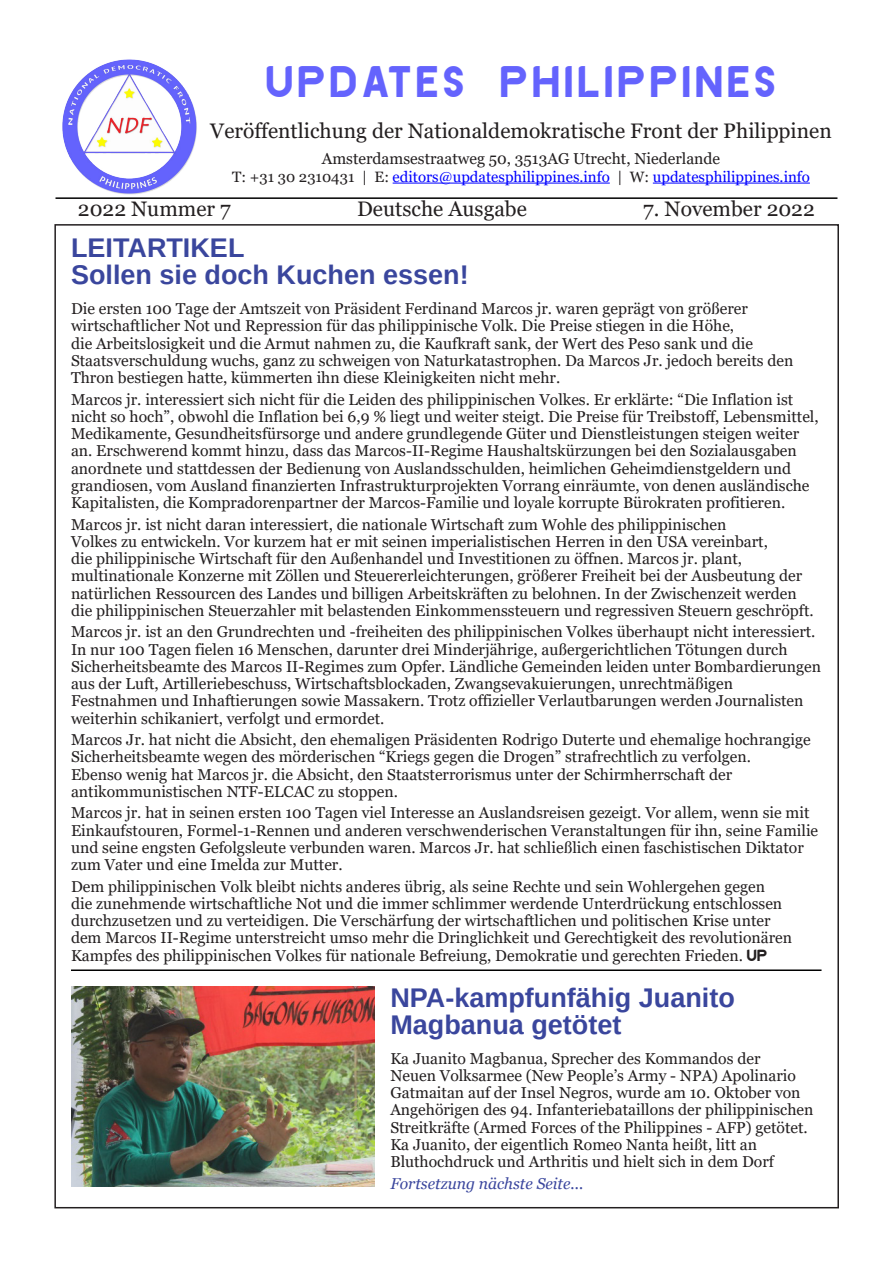
<style>
.page{position:relative;width:893px;height:1263px;background:#fff}
.page>*{position:absolute;margin:0;border:0;box-sizing:border-box;transform-origin:0 0}
.t1{font:45px "AVICENNA";letter-spacing:.1em;color:#6463fd}
.t2{font:700 27px/27px "Liberation Sans";color:#3a469d}
.t3{font:21px "Georgia";color:#231f20}
.t4{font:15.75px/17.2px "Georgia";color:#231f20}
.t5{font:italic 15.75px "Georgia";color:#3a469d}
.t6{font:15px "Georgia";color:#00f}
.s1{color:#231f20}
.s2{font-family:"AVICENNA";font-size:16.5px}
</style>
<div class="page">
<hr style="left:71px;top:969px;width:750px;height:2px;background:#000">
<img style="left:62px;top:59px;width:135px;height:136px">
<hr style="left:55px;top:197px;width:782px;height:2px;background:#000">
<hr style="left:393px;top:183px;width:217px;height:1px;background:#00f">
<hr style="left:653px;top:183px;width:157px;height:1px;background:#00f">
<img style="left:71px;top:987px;width:303px;height:199px">
<h1 class="t1" style="left:266px;top:53px;width:512px">UPDATES PHILIPPINES</h1>
<h3 class="t3" style="left:210px;top:118px;width:623px">Veröffentlichung der Nationaldemokratische Front der Philippinen</h3>
<p class="t4" style="left:322px;top:150px;width:400px">Amsterdamsestraatweg 50, 3513AG Utrecht, Niederlande</p>
<p class="t6" style="left:232px;top:167px;width:579px"><span class="s1">T: +31 30 2310431 | E:</span> editors@updatesphilippines.info <span class="s1">| W:</span> updatesphilippines.info</p>
<h3 class="t3" style="left:78px;top:196px;width:154px">2022 Nummer 7</h3>
<h3 class="t3" style="left:357px;top:196px;width:171px">Deutsche Ausgabe</h3>
<h3 class="t3" style="left:643px;top:196px;width:173px">7. November 2022</h3>
<h2 class="t2" style="left:71px;top:235px;width:399px">LEITARTIKEL<br>Sollen sie doch Kuchen essen!</h2>
<p class="t4" style="left:71px;top:300px;width:724px">Die ersten 100 Tage der Amtszeit von Präsident Ferdinand Marcos jr. waren geprägt von größerer wirtschaftlicher Not und Repression für das philippinische Volk. Die Preise stiegen in die Höhe,<br>die Arbeitslosigkeit und die Armut nahmen zu, die Kaufkraft sank, der Wert des Peso sank und die Staatsverschuldung wuchs, ganz zu schweigen von Naturkatastrophen. Da Marcos Jr. jedoch bereits den Thron bestiegen hatte, kümmerten ihn diese Kleinigkeiten nicht mehr.</p>
<p class="t4" style="left:71px;top:391px;width:749px">Marcos jr. interessiert sich nicht für die Leiden des philippinischen Volkes. Er erklärte: “Die Inflation ist nicht so hoch”, obwohl die Inflation bei 6,9 % liegt und weiter steigt. Die Preise für Treibstoff, Lebensmittel, Medikamente, Gesundheitsfürsorge und andere grundlegende Güter und Dienstleistungen steigen weiter an. Erschwerend kommt hinzu, dass das Marcos-II-Regime Haushaltskürzungen bei den Sozialausgaben anordnete und stattdessen der Bedienung von Auslandsschulden, heimlichen Geheimdienstgeldern und grandiosen, vom Ausland finanzierten Infrastrukturprojekten Vorrang einräumte, von denen ausländische Kapitalisten, die Kompradorenpartner der Marcos-Familie und loyale korrupte Bürokraten profitieren.</p>
<p class="t4" style="left:71px;top:516px;width:744px">Marcos jr. ist nicht daran interessiert, die nationale Wirtschaft zum Wohle des philippinischen<br>Volkes zu entwickeln. Vor kurzem hat er mit seinen imperialistischen Herren in den USA vereinbart,<br>die philippinische Wirtschaft für den Außenhandel und Investitionen zu öffnen. Marcos jr. plant, multinationale Konzerne mit Zöllen und Steuererleichterungen, größerer Freiheit bei der Ausbeutung der natürlichen Ressourcen des Landes und billigen Arbeitskräften zu belohnen. In der Zwischenzeit werden die philippinischen Steuerzahler mit belastenden Einkommenssteuern und regressiven Steuern geschröpft.</p>
<p class="t4" style="left:71px;top:624px;width:752px">Marcos jr. ist an den Grundrechten und -freiheiten des philippinischen Volkes überhaupt nicht interessiert.<br>In nur 100 Tagen fielen 16 Menschen, darunter drei Minderjährige, außergerichtlichen Tötungen durch Sicherheitsbeamte des Marcos II-Regimes zum Opfer. Ländliche Gemeinden leiden unter Bombardierungen aus der Luft, Artilleriebeschuss, Wirtschaftsblockaden, Zwangsevakuierungen, unrechtmäßigen Festnahmen und Inhaftierungen sowie Massakern. Trotz offizieller Verlautbarungen werden Journalisten weiterhin schikaniert, verfolgt und ermordet.</p>
<p class="t4" style="left:71px;top:731px;width:741px">Marcos Jr. hat nicht die Absicht, den ehemaligen Präsidenten Rodrigo Duterte und ehemalige hochrangige Sicherheitsbeamte wegen des mörderischen “Kriegs gegen die Drogen” strafrechtlich zu verfolgen.<br>Ebenso wenig hat Marcos jr. die Absicht, den Staatsterrorismus unter der Schirmherrschaft der antikommunistischen NTF-ELCAC zu stoppen.</p>
<p class="t4" style="left:71px;top:805px;width:749px">Marcos jr. hat in seinen ersten 100 Tagen viel Interesse an Auslandsreisen gezeigt. Vor allem, wenn sie mit Einkaufstouren, Formel-1-Rennen und anderen verschwenderischen Veranstaltungen für ihn, seine Familie und seine engsten Gefolgsleute verbunden waren. Marcos Jr. hat schließlich einen faschistischen Diktator zum Vater und eine Imelda zur Mutter.</p>
<p class="t4" style="left:71px;top:878px;width:723px">Dem philippinischen Volk bleibt nichts anderes übrig, als seine Rechte und sein Wohlergehen gegen<br>die zunehmende wirtschaftliche Not und die immer schlimmer werdende Unterdrückung entschlossen durchzusetzen und zu verteidigen. Die Verschärfung der wirtschaftlichen und politischen Krise unter dem Marcos II-Regime unterstreicht umso mehr die Dringlichkeit und Gerechtigkeit des revolutionären Kampfes des philippinischen Volkes für nationale Befreiung, Demokratie und gerechten Frieden. <span class="s2">UP</span></p>
<h2 class="t2" style="left:390px;top:984px;width:346px">NPA-kampfunfähig Juanito<br>Magbanua getötet</h2>
<p class="t4" style="left:390px;top:1050px;width:425px">Ka Juanito Magbanua, Sprecher des Kommandos der<br>Neuen Volksarmee (New People’s Army - NPA) Apolinario Gatmaitan auf der Insel Negros, wurde am 10. Oktober von Angehörigen des 94. Infanteriebataillons der philippinischen Streitkräfte (Armed Forces of the Philippines - AFP) getötet.<br>Ka Juanito, der eigentlich Romeo Nanta heißt, litt an Bluthochdruck und Arthritis und hielt sich in dem Dorf</p>
<p class="t5" style="left:390px;top:1173px;width:194px">Fortsetzung nächste Seite...</p>
</div>
